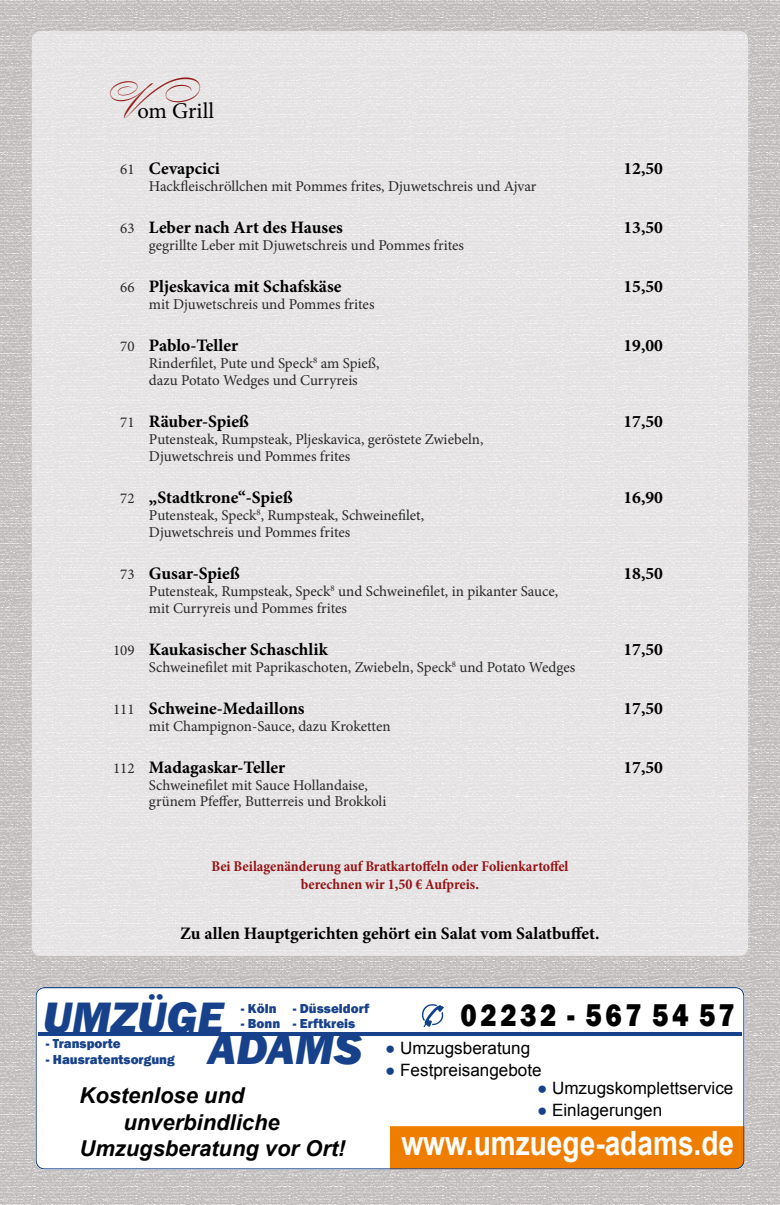
<style>
.page{position:relative;width:780px;height:1205px;background:#fff}
.page>*{position:absolute;margin:0;border:0;box-sizing:border-box;transform-origin:0 0}
.t1{font:italic 800 45.25px "Franklin Gothic";color:#17428b}
.t2{font:700 33.5px "Arial";color:#fff;scale:.84 1}
.t3{font:800 32.38px "Franklin Gothic";letter-spacing:.13em;color:#000;scale:.86 1}
.t4{font:22.5px "Minion Pro";letter-spacing:.005em;color:#000}
.t5{font:italic 700 21.88px "Arial";color:#000}
.t6{font:700 17.5px "Minion Pro";color:#000}
.t7{font:17px "Arial";color:#000}
.t8{font:15px/16.9px "Minion Pro";color:#282827}
.t9{font:700 condensed 15px/17.5px "Minion Pro";color:#931214;text-align:center}
.t10{font:800 13.38px "Franklin Gothic";color:#17428b}
.s1{font-family:"Bickham Script Two";font-size:33.75px;color:#931914}
.s2{font-weight:400;font-size:15px;color:#282827}
.s3{color:#17428b}
</style>
<div class="page">
<img style="left:0;top:0;width:780px;height:1205px">
<img style="left:32px;top:31px;width:716px;height:925px">
<svg style="left:35px;top:987px;width:709px;height:182px"></svg>
<h3 class="t4" style="left:106px;top:96px;width:109px"><span class="s1">V</span>om Grill</h3>
<p class="t6" style="left:120px;top:156px;width:101px"><span class="s2">61</span> Cevapcici</p>
<p class="t6" style="left:623px;top:156px;width:41px">12,50</p>
<p class="t8" style="left:149px;top:178px;width:389px">Hackfleischröllchen mit Pommes frites, Djuwetschreis und Ajvar</p>
<p class="t6" style="left:120px;top:215px;width:224px"><span class="s2">63</span> Leber nach Art des Hauses</p>
<p class="t6" style="left:623px;top:215px;width:41px">13,50</p>
<p class="t8" style="left:149px;top:237px;width:316px">gegrillte Leber mit Djuwetschreis und Pommes frites</p>
<p class="t6" style="left:120px;top:274px;width:223px"><span class="s2">66</span> Pljeskavica mit Schafskäse</p>
<p class="t6" style="left:623px;top:274px;width:41px">15,50</p>
<p class="t8" style="left:149px;top:296px;width:227px">mit Djuwetschreis und Pommes frites</p>
<p class="t6" style="left:120px;top:333px;width:119px"><span class="s2">70</span> Pablo-Teller</p>
<p class="t6" style="left:623px;top:333px;width:41px">19,00</p>
<p class="t8" style="left:149px;top:355px;width:232px">Rinderfilet, Pute und Speck<sup>8</sup> am Spieß, dazu Potato Wedges und Curryreis</p>
<p class="t6" style="left:120px;top:409px;width:130px"><span class="s2">71</span> Räuber-Spieß</p>
<p class="t6" style="left:623px;top:409px;width:41px">17,50</p>
<p class="t8" style="left:149px;top:431px;width:336px">Putensteak, Rumpsteak, Pljeskavica, geröstete Zwiebeln,<br>Djuwetschreis und Pommes frites</p>
<p class="t6" style="left:120px;top:485px;width:174px"><span class="s2">72</span> „Stadtkrone“-Spieß</p>
<p class="t6" style="left:623px;top:485px;width:41px">16,90</p>
<p class="t8" style="left:149px;top:507px;width:277px">Putensteak, Speck<sup>8</sup>, Rumpsteak, Schweinefilet,<br>Djuwetschreis und Pommes frites</p>
<p class="t6" style="left:120px;top:561px;width:121px"><span class="s2">73</span> Gusar-Spieß</p>
<p class="t6" style="left:623px;top:561px;width:41px">18,50</p>
<p class="t8" style="left:149px;top:582px;width:411px">Putensteak, Rumpsteak, Speck<sup>8</sup> und Schweinefilet, in pikanter Sauce, mit Curryreis und Pommes frites</p>
<p class="t6" style="left:113px;top:637px;width:216px"><span class="s2">109</span> Kaukasischer Schaschlik</p>
<p class="t6" style="left:623px;top:637px;width:41px">17,50</p>
<p class="t8" style="left:149px;top:658px;width:428px">Schweinefilet mit Paprikaschoten, Zwiebeln, Speck<sup>8</sup> und Potato Wedges</p>
<p class="t6" style="left:113px;top:696px;width:193px"><span class="s2">111</span> Schweine-Medaillons</p>
<p class="t6" style="left:623px;top:696px;width:41px">17,50</p>
<p class="t8" style="left:149px;top:717px;width:243px">mit Champignon-Sauce, dazu Kroketten</p>
<p class="t6" style="left:113px;top:755px;width:174px"><span class="s2">112</span> Madagaskar-Teller</p>
<p class="t6" style="left:623px;top:755px;width:41px">17,50</p>
<p class="t8" style="left:149px;top:776px;width:239px">Schweinefilet mit Sauce Hollandaise, grünem Pfeffer, Butterreis und Brokkoli</p>
<p class="t9" style="left:211px;top:857px;width:358px">Bei Beilagenänderung auf Bratkartoffeln oder Folienkartoffel berechnen wir 1,50 € Aufpreis.</p>
<p class="t6" style="left:180px;top:921px;width:421px">Zu allen Hauptgerichten gehört ein Salat vom Salatbuffet.</p>
<h1 class="t1" style="left:43px;top:988px;width:182px">UMZÜGE</h1>
<h1 class="t1" style="left:208px;top:1019px;width:155px">ADAMS</h1>
<p class="t10" style="left:241px;top:999px;width:130px">- Köln - Düsseldorf</p>
<p class="t10" style="left:241px;top:1015px;width:116px">- Bonn - Erftkreis</p>
<p class="t10" style="left:46px;top:1035px;width:76px">- Transporte</p>
<p class="t10" style="left:46px;top:1051px;width:130px">- Hausratentsorgung</p>
<h3 class="t5" style="left:79px;top:1081px;width:166px">Kostenlose und</h3>
<h3 class="t5" style="left:123px;top:1107px;width:158px">unverbindliche</h3>
<h3 class="t5" style="left:79px;top:1134px;width:267px">Umzugsberatung vor Ort!</h3>
<h3 class="t3" style="left:460px;top:994px;width:320px">02232 - 567 54 57</h3>
<p class="t7" style="left:385px;top:1037px;width:147px"><span class="s3">●</span> Umzugsberatung</p>
<p class="t7" style="left:385px;top:1059px;width:158px"><span class="s3">●</span> Festpreisangebote</p>
<p class="t7" style="left:537px;top:1077px;width:198px"><span class="s3">●</span> Umzugskomplettservice</p>
<p class="t7" style="left:537px;top:1099px;width:127px"><span class="s3">●</span> Einlagerungen</p>
<h2 class="t2" style="left:401px;top:1121px;width:397px">www.umzuege-adams.de</h2>
</div>
